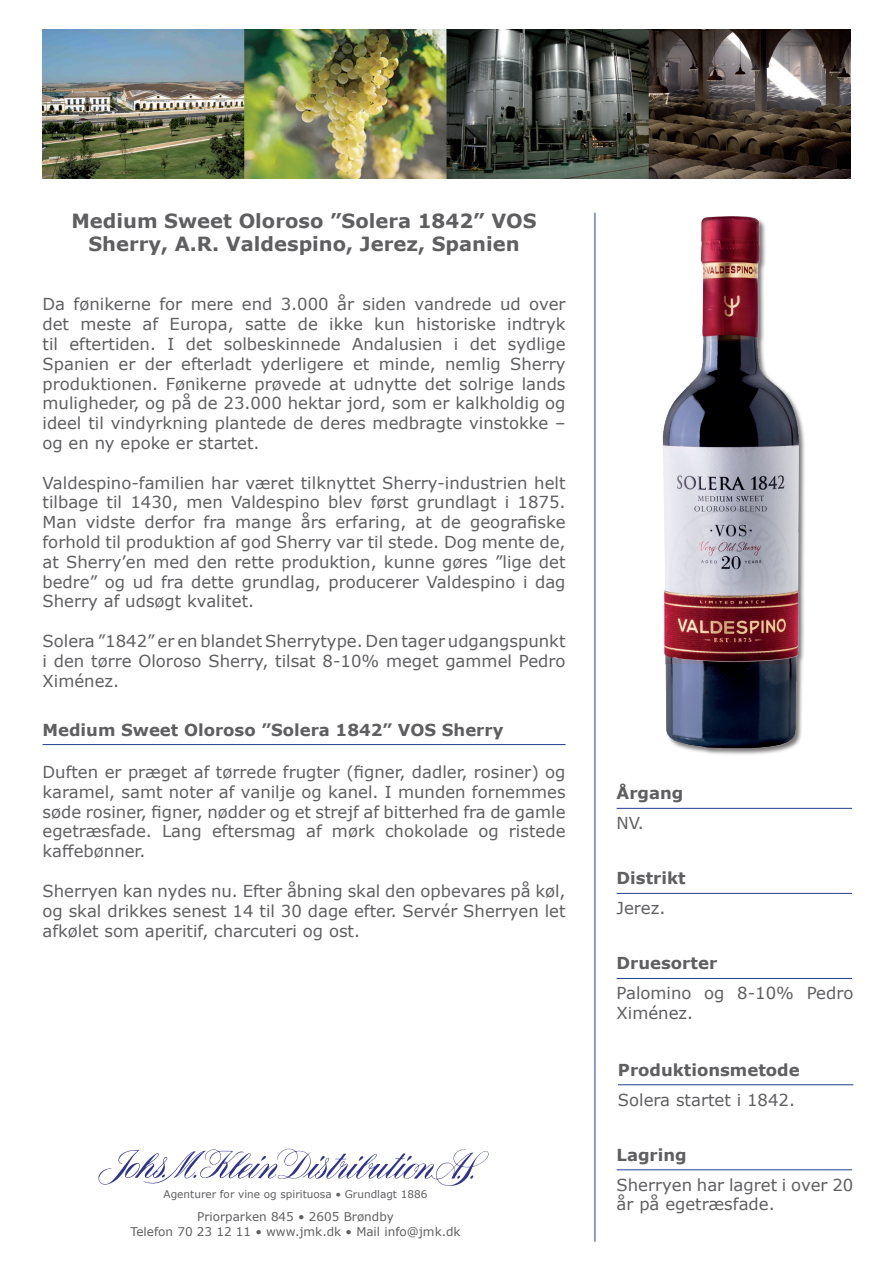
<style>
.page{position:relative;width:893px;height:1263px;background:#fff}
.page>*{position:absolute;margin:0;border:0;box-sizing:border-box;transform-origin:0 0}
.t1{font:700 19.5px/23.4px "Verdana";color:#5f5f62;text-align:center}
.t2{font:16.5px/19.8px "Verdana";color:#5f5f62;text-align:justify}
.t3{font:700 16.5px "Verdana";color:#5f5f62}
.t4{font:12px/14.4px "Verdana";color:#5f5f62;text-align:center}
.t5{font:10.5px "Verdana";color:#5f5f62}
</style>
<div class="page">
<img style="left:98px;top:1148px;width:391px;height:38px">
<hr style="left:595px;top:213px;width:1px;height:1029px;background:#253f8e">
<hr style="left:617px;top:808px;width:235px;height:1px;background:#253f8e">
<hr style="left:617px;top:893px;width:235px;height:1px;background:#253f8e">
<hr style="left:617px;top:1169px;width:235px;height:1px;background:#253f8e">
<hr style="left:617px;top:978px;width:235px;height:1px;background:#253f8e">
<hr style="left:43px;top:744px;width:523px;height:1px;background:#253f8e">
<hr style="left:618px;top:1084px;width:235px;height:1px;background:#253f8e">
<img style="left:43px;top:30px;width:807px;height:148px">
<img style="left:662px;top:216px;width:143px;height:539px">
<p class="t1" style="left:71px;top:208px;width:467px">Medium Sweet Oloroso ”Solera 1842” VOS<br>Sherry, A.R. Valdespino, Jerez, Spanien</p>
<p class="t2" style="left:43px;top:294px;width:525px">Da fønikerne for mere end 3.000 år siden vandrede ud over det meste af Europa, satte de ikke kun historiske indtryk til eftertiden. I det solbeskinnede Andalusien i det sydlige Spanien er der efterladt yderligere et minde, nemlig Sherry produktionen. Fønikerne prøvede at udnytte det solrige lands muligheder, og på de 23.000 hektar jord, som er kalkholdig og ideel til vindyrkning plantede de deres medbragte vinstokke – og en ny epoke er startet.</p>
<p class="t2" style="left:43px;top:472px;width:525px">Valdespino-familien har været tilknyttet Sherry-industrien helt tilbage til 1430, men Valdespino blev først grundlagt i 1875.<br>Man vidste derfor fra mange års erfaring, at de geografiske forhold til produktion af god Sherry var til stede. Dog mente de, at Sherry’en med den rette produktion, kunne gøres ”lige det bedre” og ud fra dette grundlag, producerer Valdespino i dag Sherry af udsøgt kvalitet.</p>
<p class="t2" style="left:43px;top:631px;width:525px">Solera ”1842” er en blandet Sherrytype. Den tager udgangspunkt i den tørre Oloroso Sherry, tilsat 8-10% meget gammel Pedro Ximénez.</p>
<p class="t3" style="left:43px;top:718px;width:462px">Medium Sweet Oloroso ”Solera 1842” VOS Sherry</p>
<p class="t2" style="left:43px;top:762px;width:525px">Duften er præget af tørrede frugter (figner, dadler, rosiner) og karamel, samt noter af vanilje og kanel. I munden fornemmes søde rosiner, figner, nødder og et strejf af bitterhed fra de gamle egetræsfade. Lang eftersmag af mørk chokolade og ristede kaffebønner.</p>
<p class="t2" style="left:43px;top:881px;width:525px">Sherryen kan nydes nu. Efter åbning skal den opbevares på køl, og skal drikkes senest 14 til 30 dage efter. Servér Sherryen let afkølet som aperitif, charcuteri og ost.</p>
<p class="t5" style="left:164px;top:1187px;width:265px">Agenturer for vine og spirituosa • Grundlagt 1886</p>
<p class="t4" style="left:130px;top:1210px;width:332px">Priorparken 845 • 2605 Brøndby<br>Telefon 70 23 12 11 • www.jmk.dk • Mail info@jmk.dk</p>
<p class="t3" style="left:617px;top:782px;width:68px">Årgang</p>
<p class="t2" style="left:617px;top:813px;width:29px">NV.</p>
<p class="t3" style="left:617px;top:867px;width:71px">Distrikt</p>
<p class="t2" style="left:617px;top:898px;width:50px">Jerez.</p>
<p class="t3" style="left:617px;top:952px;width:102px">Druesorter</p>
<p class="t2" style="left:617px;top:983px;width:238px">Palomino og 8-10% Pedro<br>Ximénez.</p>
<p class="t3" style="left:618px;top:1058px;width:183px">Produktionsmetode</p>
<p class="t2" style="left:618px;top:1089px;width:179px">Solera startet i 1842.</p>
<p class="t3" style="left:617px;top:1143px;width:72px">Lagring</p>
<p class="t2" style="left:617px;top:1174px;width:238px">Sherryen har lagret i over 20 år på egetræsfade.</p>
</div>
